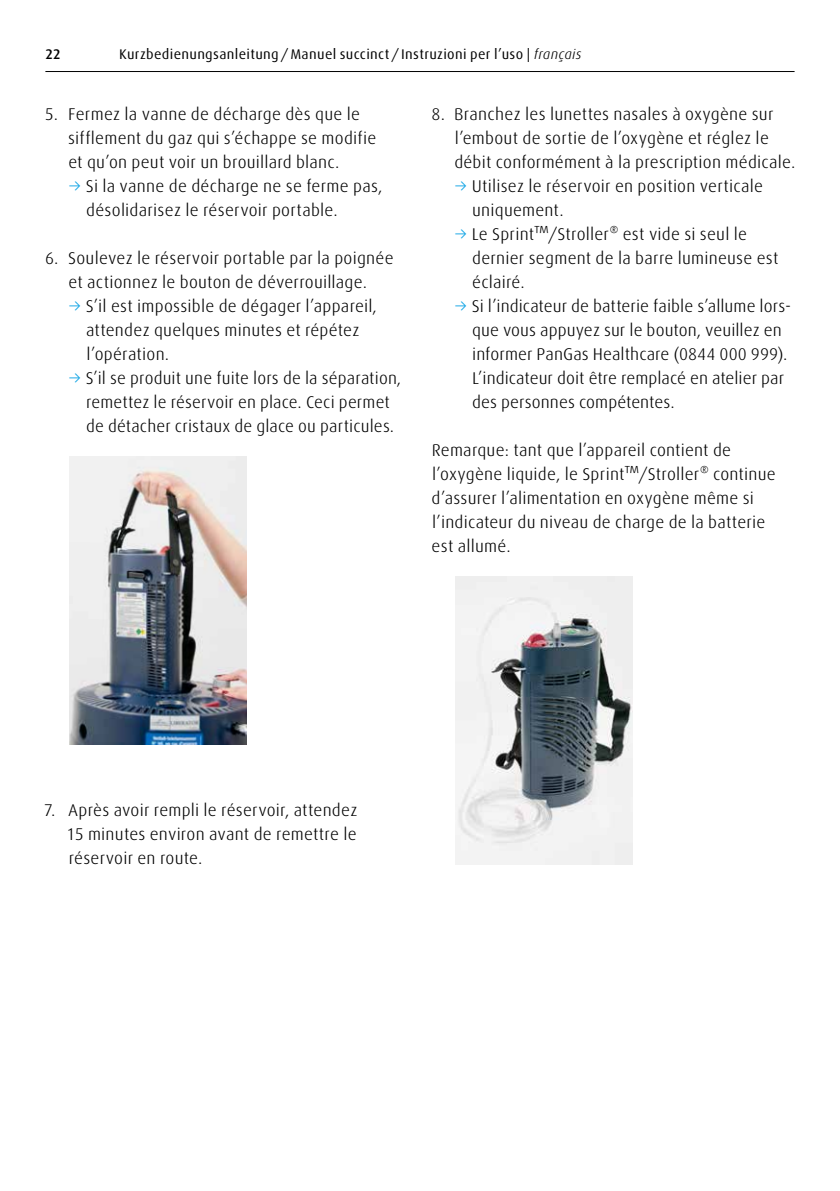
<style>
.page{position:relative;width:840px;height:1191px;background:#fff}
.page>*{position:absolute;margin:0;border:0;box-sizing:border-box;transform-origin:0 0}
.t1{font:300 17px/24px "Linde Dax Global";letter-spacing:.01em;color:#000}
.t2{font:14px "Linde Dax Global";letter-spacing:.02em;color:#000}
.t3{font:500 14px "Linde Dax Global";color:#000}
.s1{font-weight:300;font-style:italic}
.s2{color:#009ee3}
</style>
<div class="page">
<hr style="left:45px;top:71px;width:749px;height:1px;background:#000">
<img style="left:70px;top:456px;width:177px;height:288px">
<img style="left:455px;top:576px;width:177px;height:288px">
<p class="t3" style="left:45px;top:46px;width:17px">22</p>
<p class="t2" style="left:119px;top:46px;width:463px">Kurzbedienungsanleitung/Manuel succinct/Instruzioni per l’uso | <span class="s1">français</span></p>
<p class="t1" style="left:68px;top:102px;width:309px;text-indent:-23px">5. Fermez la vanne de décharge dès que le sifflement du gaz qui s’échappe se modifie et qu’on peut voir un brouillard blanc.</p>
<p class="t1" style="left:86px;top:174px;width:298px;text-indent:-18px"><span class="s2">→</span> Si la vanne de décharge ne se ferme pas, désolidarisez le réservoir portable.</p>
<p class="t1" style="left:45px;top:246px;width:350px;text-align:center">6. Soulevez le réservoir portable par la poignée et actionnez le bouton de déverrouillage.</p>
<p class="t1" style="left:86px;top:294px;width:292px;text-indent:-18px"><span class="s2">→</span> S’il est impossible de dégager l’appareil, attendez quelques minutes et répétez l’opération.</p>
<p class="t1" style="left:68px;top:366px;width:334px;text-align:center"><span class="s2">→</span> S’il se produit une fuite lors de la séparation, remettez le réservoir en place. Ceci permet<br>de détacher cristaux de glace ou particules.</p>
<p class="t1" style="left:454px;top:102px;width:339px;text-indent:-23px">8. Branchez les lunettes nasales à oxygène sur l’embout de sortie de l’oxygène et réglez le débit conformément à la prescription médicale.</p>
<p class="t1" style="left:472px;top:174px;width:292px;text-indent:-18px"><span class="s2">→</span> Utilisez le réservoir en position verticale uniquement.</p>
<p class="t1" style="left:472px;top:222px;width:308px;text-indent:-18px"><span class="s2">→</span> Le Sprint™/Stroller® est vide si seul le dernier segment de la barre lumineuse est éclairé.</p>
<p class="t1" style="left:472px;top:294px;width:320px;text-indent:-18px"><span class="s2">→</span> Si l’indicateur de batterie faible s’allume lors&shy;que vous appuyez sur le bouton, veuillez en informer PanGas Healthcare (0844 000 999).<br>L’indicateur doit être remplacé en atelier par des personnes compétentes.</p>
<p class="t1" style="left:431px;top:438px;width:345px">Remarque: tant que l’appareil contient de l’oxygène liquide, le Sprint™/Stroller® continue d’assurer l’alimentation en oxygène même si l’indicateur du niveau de charge de la batterie est allumé.</p>
<p class="t1" style="left:66px;top:798px;width:292px;text-align:justify;text-indent:-23px">7. Après avoir rempli le réservoir, attendez 15 minutes environ avant de remettre le réservoir en route.</p>
</div>
